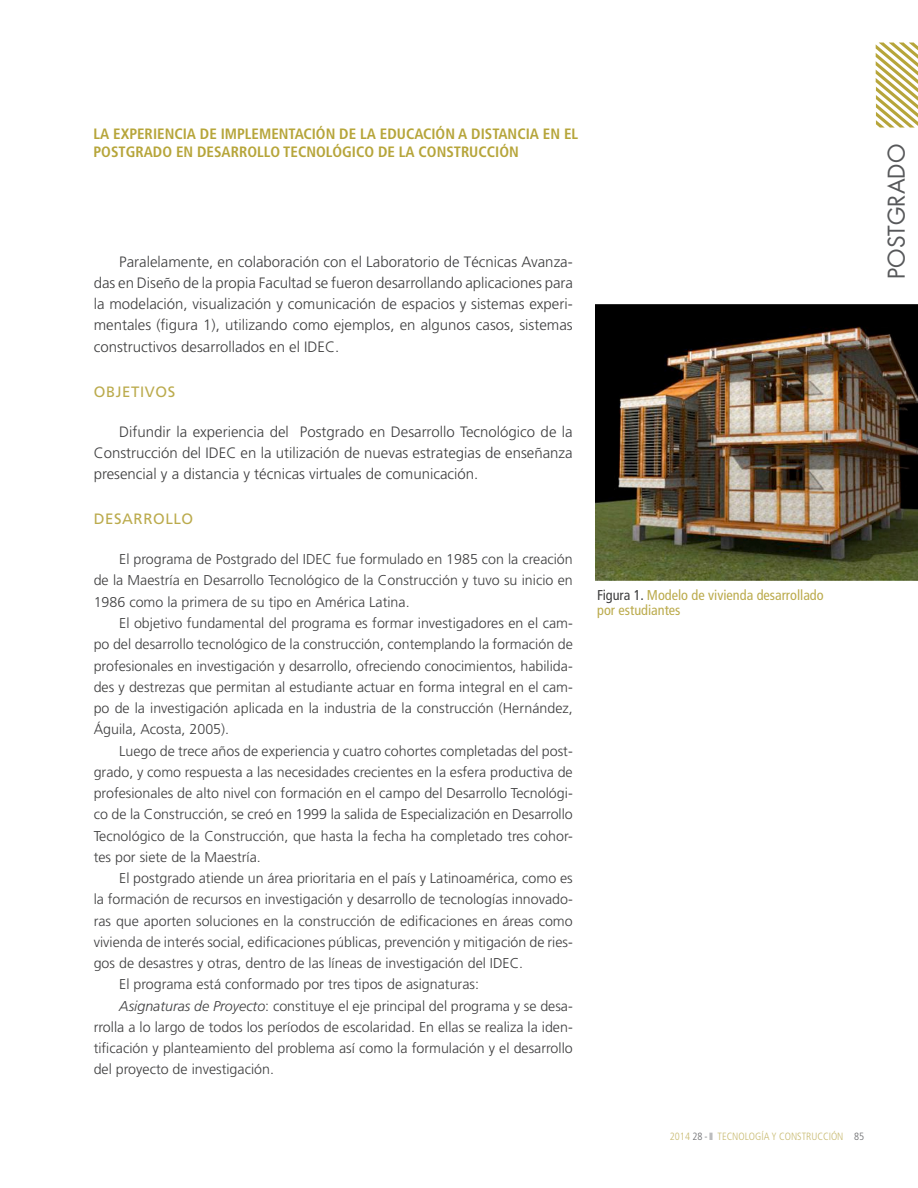
<style>
.page{position:relative;width:918px;height:1188px;background:#fff}
.page>*{position:absolute;margin:0;border:0;box-sizing:border-box;transform-origin:0 0}
.t1{font:22.5px "Futura";color:#57585a}
.Mancha{font:300 15px/21.3px "Frutiger";color:#3e3e3f;text-align:justify}
.título_principal{font:700 condensed 15px/18px "Frutiger";color:#b6a53a}
.titulo_mancha{font:15px "Frutiger";letter-spacing:.04em;color:#bbab4d}
.Mancha-2{font:300 14.25px/21.3px "Frutiger";color:#3e3e3f;text-align:justify}
.ref_cuadro{font:condensed 14.25px/15.8px "Frutiger";color:#bbab4d}
.t2{font:300 condensed 10.5px "Frutiger";color:#c8ba71}
.s1{font-style:italic}
.s2{color:#3e3e3f}
.s3{color:#6c6d70}
</style>
<div class="page">
<svg style="left:876px;top:43px;width:42px;height:85px"></svg>
<img style="left:596px;top:304px;width:322px;height:277px">
<p class="título_principal" style="left:94px;top:125px;width:486px">LA EXPERIENCIA DE IMPLEMENTACIÓN DE LA EDUCACIÓN A DISTANCIA EN EL<br>POSTGRADO EN DESARROLLO TECNOLÓGICO DE LA CONSTRUCCIÓN</p>
<p class="Mancha" style="left:94px;top:251px;width:481px;text-indent:26px">Paralelamente, en colaboración con el Laboratorio de Técnicas Avanza&shy;das en Diseño de la propia Facultad se fueron desarrollando aplicaciones para la modelación, visualización y comunicación de espacios y sistemas experi&shy;mentales (figura 1), utilizando como ejemplos, en algunos casos, sistemas constructivos desarrollados en el IDEC.</p>
<p class="titulo_mancha" style="left:94px;top:383px;width:83px">OBJETIVOS</p>
<p class="Mancha" style="left:94px;top:421px;width:481px;text-indent:26px">Difundir la experiencia del Postgrado en Desarrollo Tecnológico de la Construcción del IDEC en la utilización de nuevas estrategias de enseñanza presencial y a distancia y técnicas virtuales de comunicación.</p>
<p class="titulo_mancha" style="left:94px;top:510px;width:101px">DESARROLLO</p>
<p class="Mancha-2" style="left:94px;top:549px;width:481px;text-indent:26px">El programa de Postgrado del IDEC fue formulado en 1985 con la creación de la Maestría en Desarrollo Tecnológico de la Construcción y tuvo su inicio en 1986 como la primera de su tipo en América Latina.</p>
<p class="Mancha-2" style="left:94px;top:612px;width:481px;text-indent:26px">El objetivo fundamental del programa es formar investigadores en el cam&shy;po del desarrollo tecnológico de la construcción, contemplando la formación de profesionales en investigación y desarrollo, ofreciendo conocimientos, habilida&shy;des y destrezas que permitan al estudiante actuar en forma integral en el cam&shy;po de la investigación aplicada en la industria de la construcción (Hernández, Águila, Acosta, 2005).</p>
<p class="Mancha-2" style="left:94px;top:740px;width:481px;text-indent:26px">Luego de trece años de experiencia y cuatro cohortes completadas del post&shy;grado, y como respuesta a las necesidades crecientes en la esfera productiva de profesionales de alto nivel con formación en el campo del Desarrollo Tecnológi&shy;co de la Construcción, se creó en 1999 la salida de Especialización en Desarrollo Tecnológico de la Construcción, que hasta la fecha ha completado tres cohor&shy;tes por siete de la Maestría.</p>
<p class="Mancha-2" style="left:94px;top:868px;width:481px;text-indent:26px">El postgrado atiende un área prioritaria en el país y Latinoamérica, como es la formación de recursos en investigación y desarrollo de tecnologías innovado&shy;ras que aporten soluciones en la construcción de edificaciones en áreas como vivienda de interés social, edificaciones públicas, prevención y mitigación de ries&shy;gos de desastres y otras, dentro de las líneas de investigación del IDEC.</p>
<p class="Mancha-2" style="left:119px;top:974px;width:361px">El programa está conformado por tres tipos de asignaturas:</p>
<p class="Mancha-2" style="left:94px;top:995px;width:481px;text-indent:26px"><span class="s1">Asignaturas de Proyecto</span>: constituye el eje principal del programa y se desa&shy;rrolla a lo largo de todos los períodos de escolaridad. En ellas se realiza la iden&shy;tificación y planteamiento del problema así como la formulación y el desarrollo del proyecto de investigación.</p>
<p class="ref_cuadro" style="left:597px;top:587px;width:228px"><span class="s2">Figura 1.</span> Modelo de vivienda desarrollado por estudiantes</p>
<p class="t2" style="left:670px;top:1130px;width:196px">2014 <span class="s3">28 - II</span> TECNOLOGÍA Y CONSTRUCCIÓN <span class="s3">85</span></p>
<p class="t1" style="left:882px;top:279px;width:136px;rotate:-90deg">POSTGRADO</p>
</div>
